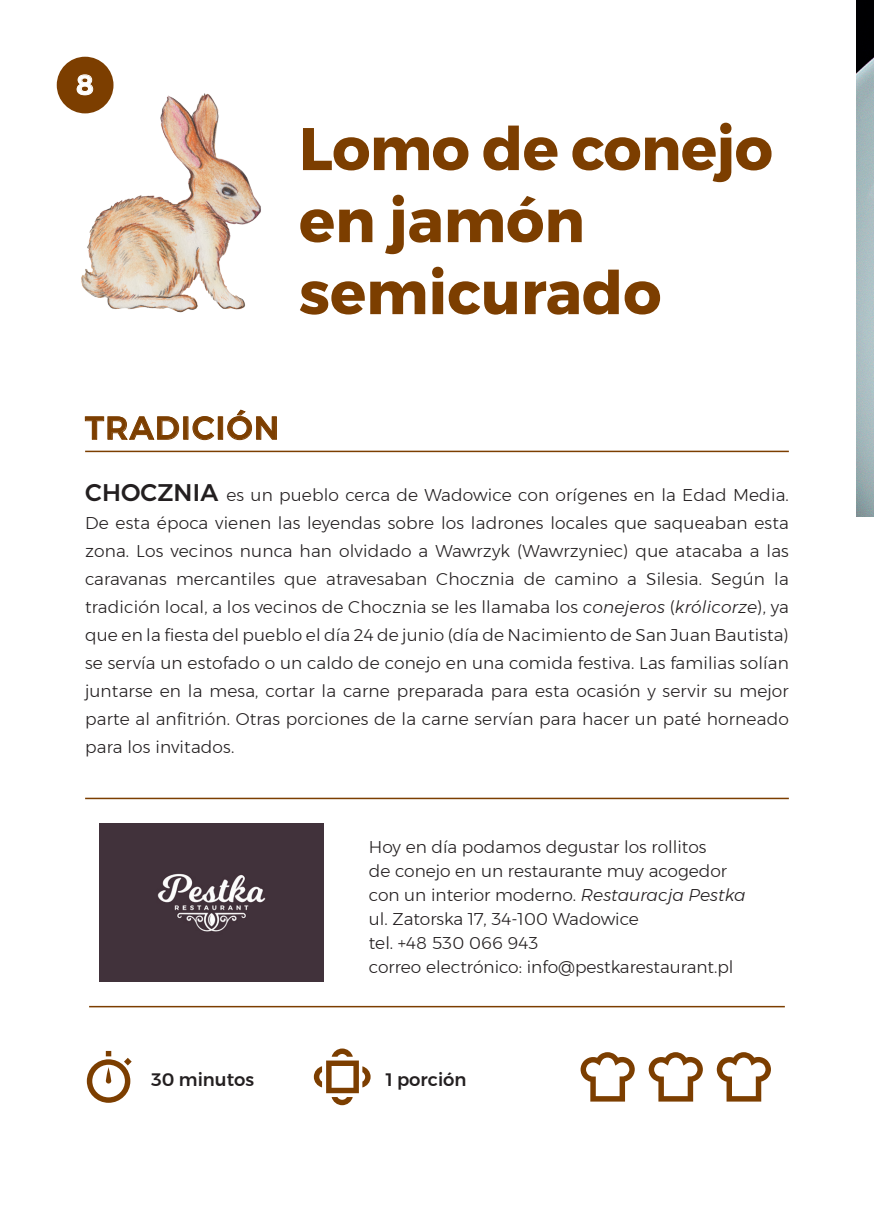
<style>
.page{position:relative;width:874px;height:1225px;background:#fff}
.page>*{position:absolute;margin:0;border:0;box-sizing:border-box;transform-origin:0 0}
.t1{font:700 60px/72px "Montserrat";color:#7c3e00}
.t2{font:500 32px "Montserrat";letter-spacing:.04em;color:#7c3e00}
.t3{font:600 28px "Montserrat";color:#fff}
.t4{font:500 18px "Montserrat";color:#231f20}
.t5{font:300 17px/28px "Montserrat";color:#231f20;text-align:justify}
.s1{font-weight:500;font-size:24px}
.s2{font-style:italic}
</style>
<div class="page">
<img style="left:56px;top:72px;width:205px;height:241px">
<hr style="left:85px;top:451px;width:703px;height:1px;background:#7c3e00">
<svg style="left:84px;top:416px;width:95px;height:24px"></svg>
<div style="left:183px;top:416px;width:5px;height:24px;border:1px solid #7c3e00"></div>
<svg style="left:192px;top:416px;width:23px;height:24px"></svg>
<div style="left:218px;top:416px;width:5px;height:24px;border:1px solid #7c3e00"></div>
<svg style="left:227px;top:409px;width:50px;height:31px"></svg>
<div style="left:100px;top:823px;width:223px;height:158px;background:#41323b"></div>
<svg style="left:87px;top:1051px;width:45px;height:51px"></svg>
<svg style="left:314px;top:1048px;width:56px;height:57px"></svg>
<svg style="left:580px;top:1052px;width:54px;height:49px"></svg>
<svg style="left:648px;top:1052px;width:54px;height:49px"></svg>
<svg style="left:716px;top:1052px;width:54px;height:49px"></svg>
<hr style="left:89px;top:1006px;width:695px;height:1px;background:#7c3e00">
<div style="left:57px;top:57px;width:56px;height:56px;background:#7c3e00;border-radius:50%"></div>
<hr style="left:85px;top:797px;width:703px;height:2px;background:#7c3e00">
<img style="left:856px;top:0;width:17px;height:516px">
<svg style="left:76px;top:74px;width:18px;height:22px"></svg>
<h3 class="t3" style="left:76px;top:63px;width:19px">8</h3>
<h1 class="t1" style="left:299px;top:113px;width:475px">Lomo de conejo en jamón semicurado</h1>
<h2 class="t2" style="left:85px;top:403px;width:195px">TRADICIÓN</h2>
<p class="t5" style="left:85px;top:481px;width:705px"><span class="s1">CHOCZNIA</span> es un pueblo cerca de Wadowice con orígenes en la Edad Media.<br>De esta época vienen las leyendas sobre los ladrones locales que saqueaban esta zona. Los vecinos nunca han olvidado a Wawrzyk (Wawrzyniec) que atacaba a las caravanas mercantiles que atravesaban Chocznia de camino a Silesia. Según la tradición local, a los vecinos de Chocznia se les llamaba los <span class="s2">conejeros</span> (<span class="s2">królicorze</span>), ya que en la fiesta del pueblo el día 24 de junio (día de Nacimiento de San Juan Bautista) se servía un estofado o un caldo de conejo en una comida festiva. Las familias solían juntarse en la mesa, cortar la carne preparada para esta ocasión y servir su mejor parte al anfitrión. Otras porciones de la carne servían para hacer un paté horneado para los invitados.</p>
<p class="t5" style="left:369px;top:834px;width:378px;line-height:24px;text-align:left">Hoy en día podamos degustar los rollitos<br>de conejo en un restaurante muy acogedor con un interior moderno. <span class="s2">Restauracja Pestka </span>ul. Zatorska 17, 34-100 Wadowice<br>tel. +48 530 066 943<br>correo electrónico: info@pestkarestaurant.pl</p>
<p class="t4" style="left:151px;top:1065px;width:104px">30 minutos</p>
<p class="t4" style="left:385px;top:1065px;width:82px">1 porción</p>
</div>
